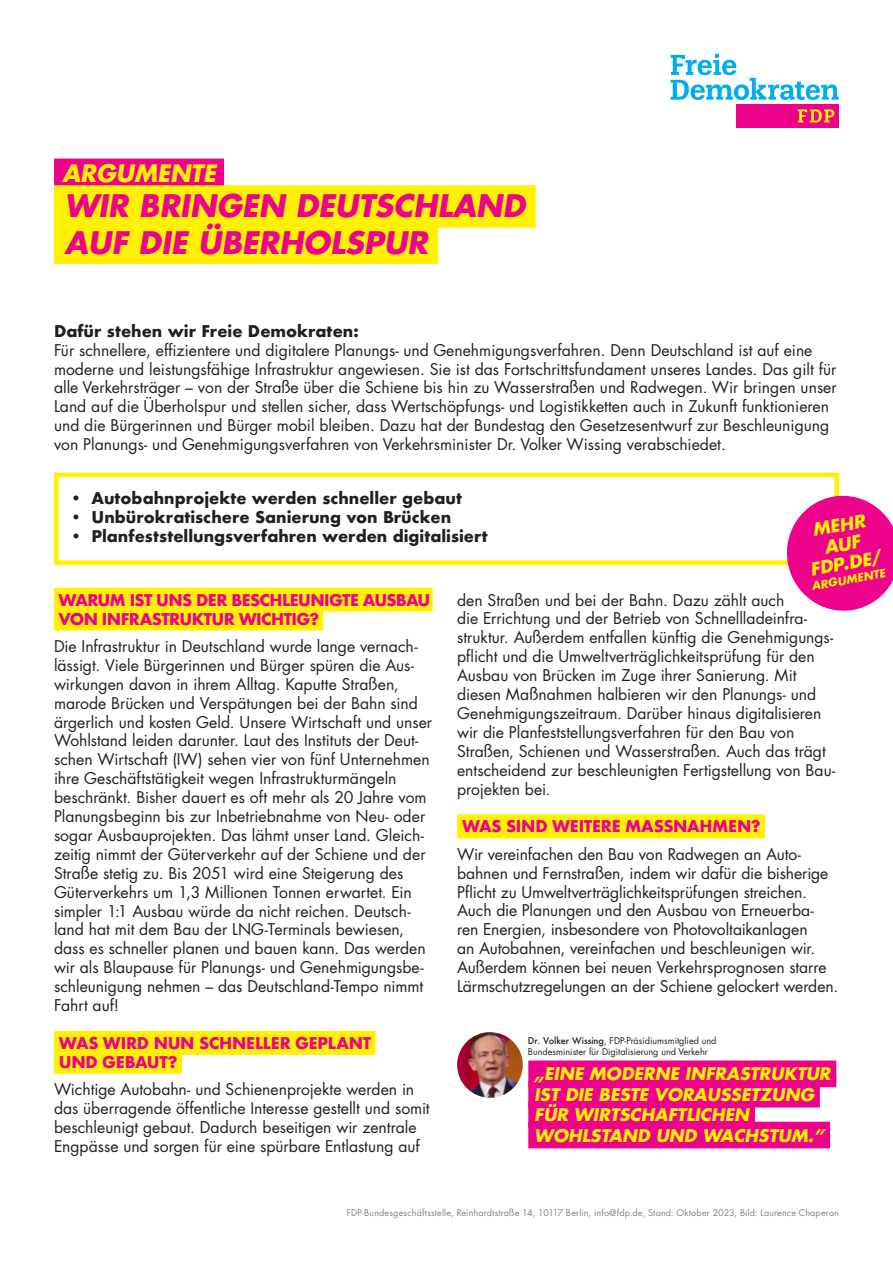
<style>
.page{position:relative;width:893px;height:1263px;background:#fff}
.page>*{position:absolute;margin:0;border:0;box-sizing:border-box;transform-origin:0 0}
.t1{font:italic 700 30.3px/36.3px "Futura Std";color:#ed028c}
.t2{font:italic 700 23.4px "Futura Std";color:#fff101}
.t3{font:italic 700 17.55px/19.2px "Futura LT Pro";color:#fff101;text-align:center}
.t4{font:italic 700 16.95px/20.4px "Futura Std";color:#fff101}
.t5{font:15.75px/18.9px "Futura LT Pro";color:#231f20}
.t6{font:700 15.75px "Futura";color:#231f20}
.t7{font:700 15.75px/18.9px "Futura";letter-spacing:-.03em;color:#ed028c}
.t8{font:italic 700 11.25px "Futura LT Pro";color:#fff101}
.t9{font:9.15px/10.9px "Futura LT Pro";color:#231f20}
.t10{font:9px "Futura LT Pro";letter-spacing:.02em;color:#808285}
.s1{font-family:"Futura";font-weight:500}
</style>
<div class="page">
<div style="left:54px;top:159px;width:170px;height:29px;background:#ed028c"></div>
<div style="left:54px;top:185px;width:482px;height:43px;background:#fff101"></div>
<div style="left:54px;top:222px;width:384px;height:42px;background:#fff101"></div>
<svg style="left:671px;top:54px;width:168px;height:46px"></svg>
<div style="left:736px;top:105px;width:103px;height:23px;background:#ed028c"></div>
<svg style="left:798px;top:109px;width:36px;height:13px"></svg>
<div style="left:54px;top:588px;width:379px;height:24px;background:#fff101"></div>
<div style="left:54px;top:606px;width:269px;height:24px;background:#fff101"></div>
<div style="left:54px;top:1031px;width:321px;height:24px;background:#fff101"></div>
<div style="left:54px;top:1050px;width:128px;height:24px;background:#fff101"></div>
<div style="left:457px;top:814px;width:308px;height:24px;background:#fff101"></div>
<div style="left:54px;top:473px;width:785px;height:92px;border:4px solid #fff101"></div>
<svg style="left:782px;top:491px;width:111px;height:120px"></svg>
<div style="left:528px;top:1060px;width:308px;height:27px;background:#ed028c"></div>
<div style="left:528px;top:1081px;width:292px;height:26px;background:#ed028c"></div>
<div style="left:528px;top:1101px;width:227px;height:27px;background:#ed028c"></div>
<div style="left:528px;top:1122px;width:302px;height:26px;background:#ed028c"></div>
<img style="left:457px;top:1032px;width:66px;height:66px;border-radius:33px">
<h2 class="t2" style="left:62px;top:157px;width:155px">ARGUMENTE</h2>
<h1 class="t1" style="left:64px;top:188px;width:462px">WIR BRINGEN DEUTSCHLAND<br>AUF DIE ÜBERHOLSPUR</h1>
<p class="t6" style="left:54px;top:319px;width:306px">Dafür stehen wir Freie Demokraten:</p>
<p class="t5" style="left:54px;top:340px;width:784px">Für schnellere, effizientere und digitalere Planungs- und Genehmigungsverfahren. Denn Deutschland ist auf eine moderne und leistungsfähige Infrastruktur angewiesen. Sie ist das Fortschrittsfundament unseres Landes. Das gilt für alle Verkehrsträger – von der Straße über die Schiene bis hin zu Wasserstraßen und Radwegen. Wir bringen unser Land auf die Überholspur und stellen sicher, dass Wertschöpfungs- und Logistikketten auch in Zukunft funktionieren und die Bürgerinnen und Bürger mobil bleiben. Dazu hat der Bundestag den Gesetzesentwurf zur Beschleunigung von Planungs- und Genehmigungsverfahren von Verkehrsminister Dr. Volker Wissing verabschiedet.</p>
<p class="t6" style="left:70px;top:487px;width:393px">• Autobahnprojekte werden schneller gebaut</p>
<p class="t6" style="left:70px;top:506px;width:382px">• Unbürokratischere Sanierung von Brücken</p>
<p class="t6" style="left:70px;top:525px;width:419px">• Planfeststellungsverfahren werden digitalisiert</p>
<p class="t3" style="left:802px;top:521px;width:73px;rotate:-10deg">MEHR<br>AUF<br>FDP.DE/</p>
<p class="t8" style="left:810px;top:577px;width:76px;rotate:-10deg">ARGUMENTE</p>
<p class="t7" style="left:59px;top:590px;width:373px">WARUM IST UNS DER BESCHLEUNIGTE AUSBAU<br>VON INFRASTRUKTUR WICHTIG?</p>
<p class="t5" style="left:54px;top:636px;width:380px">Die Infrastruktur in Deutschland wurde lange vernach&shy;lässigt. Viele Bürgerinnen und Bürger spüren die Aus&shy;wirkungen davon in ihrem Alltag. Kaputte Straßen, marode Brücken und Verspätungen bei der Bahn sind ärgerlich und kosten Geld. Unsere Wirtschaft und unser Wohlstand leiden darunter. Laut des Instituts der Deut&shy;schen Wirtschaft (IW) sehen vier von fünf Unternehmen ihre Geschäftstätigkeit wegen Infrastrukturmängeln beschränkt. Bisher dauert es oft mehr als 20 Jahre vom Planungsbeginn bis zur Inbetriebnahme von Neu- oder sogar Ausbauprojekten. Das lähmt unser Land. Gleich&shy;zeitig nimmt der Güterverkehr auf der Schiene und der Straße stetig zu. Bis 2051 wird eine Steigerung des Güterverkehrs um 1,3 Millionen Tonnen erwartet. Ein simpler 1:1 Ausbau würde da nicht reichen. Deutsch&shy;land hat mit dem Bau der LNG-Terminals bewiesen, dass es schneller planen und bauen kann. Das werden wir als Blaupause für Planungs- und Genehmigungsbe&shy;schleunigung nehmen – das Deutschland-Tempo nimmt Fahrt auf!</p>
<p class="t7" style="left:59px;top:1033px;width:314px">WAS WIRD NUN SCHNELLER GEPLANT<br>UND GEBAUT?</p>
<p class="t5" style="left:54px;top:1080px;width:377px">Wichtige Autobahn- und Schienenprojekte werden in das überragende öffentliche Interesse gestellt und somit beschleunigt gebaut. Dadurch beseitigen wir zentrale Engpässe und sorgen für eine spürbare Entlastung auf</p>
<p class="t5" style="left:457px;top:590px;width:380px">den Straßen und bei der Bahn. Dazu zählt auch<br>die Errichtung und der Betrieb von Schnellladeinfra&shy;struktur. Außerdem entfallen künftig die Genehmigungs&shy;pflicht und die Umweltverträglichkeitsprüfung für den Ausbau von Brücken im Zuge ihrer Sanierung. Mit diesen Maßnahmen halbieren wir den Planungs- und Genehmigungszeitraum. Darüber hinaus digitalisieren wir die Planfeststellungsverfahren für den Bau von Straßen, Schienen und Wasserstraßen. Auch das trägt entscheidend zur beschleunigten Fertigstellung von Bau&shy;projekten bei.</p>
<p class="t7" style="left:462px;top:817px;width:300px">WAS SIND WEITERE MASSNAHMEN?</p>
<p class="t5" style="left:457px;top:844px;width:383px">Wir vereinfachen den Bau von Radwegen an Auto&shy;bahnen und Fernstraßen, indem wir dafür die bisherige Pflicht zu Umweltverträglichkeitsprüfungen streichen.<br>Auch die Planungen und den Ausbau von Erneuerba&shy;ren Energien, insbesondere von Photovoltaikanlagen<br>an Autobahnen, vereinfachen und beschleunigen wir.<br>Außerdem können bei neuen Verkehrsprognosen starre Lärmschutzregelungen an der Schiene gelockert werden.</p>
<p class="t9" style="left:528px;top:1035px;width:190px"><span class="s1">Dr. Volker Wissing</span>, FDP-Präsidiumsmitglied und<br>Bundesminister für Digitalisierung und Verkehr</p>
<p class="t4" style="left:534px;top:1064px;width:298px">„EINE MODERNE INFRASTRUKTUR<br>IST DIE BESTE VORAUSSETZUNG<br>FÜR WIRTSCHAFTLICHEN<br>WOHLSTAND UND WACHSTUM.”</p>
<p class="t10" style="left:347px;top:1207px;width:494px">FDP-Bundesgeschäftsstelle, Reinhardtstraße 14, 10117 Berlin, info@fdp.de, Stand: Oktober 2023, Bild: Laurence Chaperon</p>
</div>
